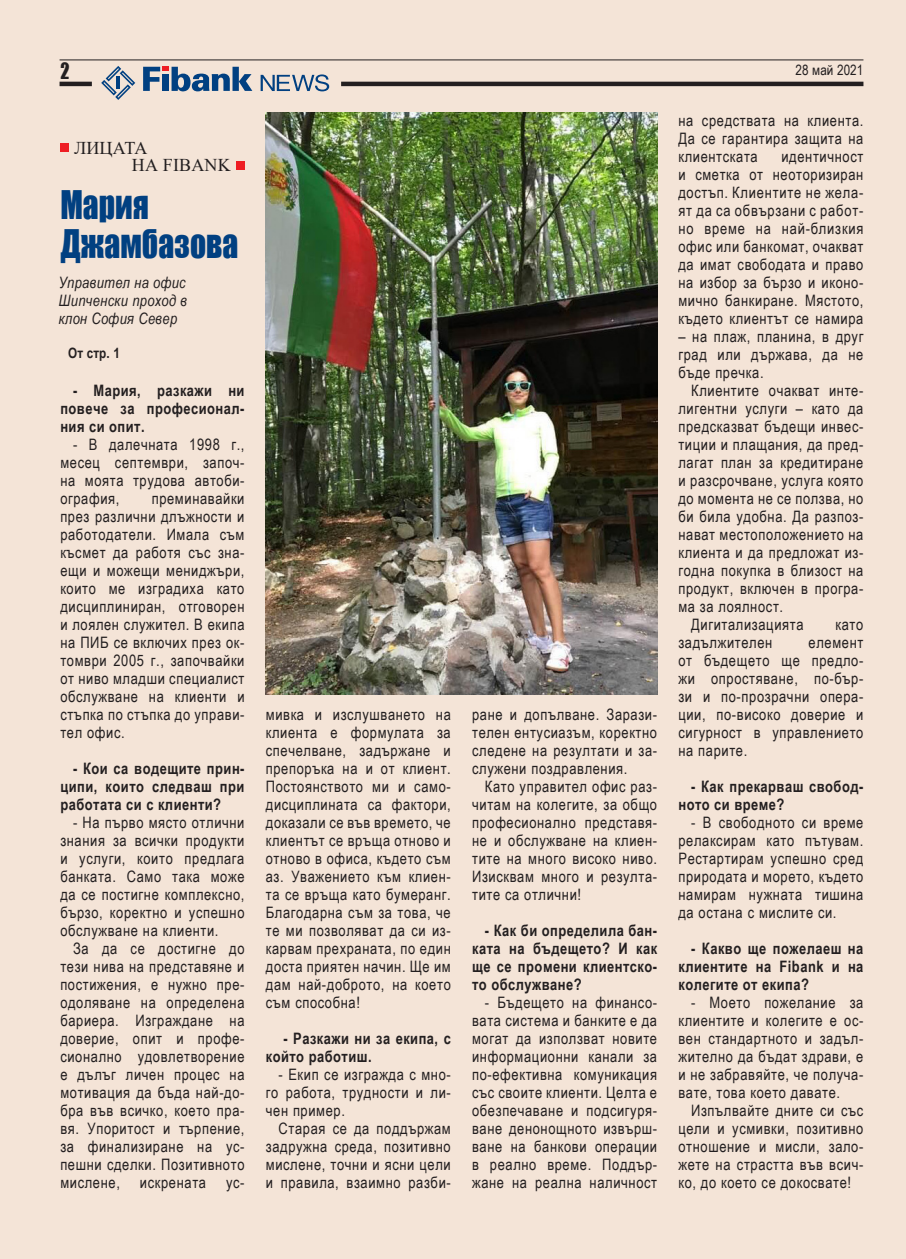
<style>
.page{position:relative;width:906px;height:1259px;background:#f4e4d7}
.page>*{position:absolute;margin:0;border:0;box-sizing:border-box;transform-origin:0 0}
.Small_Titles__p1{font:36.15px/39px "Impact";color:#014081;scale:.87 1}
.t1{font:20.7px "Impact";color:#231f20;scale:.87 1}
.Utility_Serif{font:18px "Times New Roman";letter-spacing:.01em;color:#231f20}
.answers__no_space{font:15.75px/18px "Arial Narrow";letter-spacing:.04em;color:#231f20;text-align:justify}
.bold__questions{font:700 15.75px/18px "Arial Narrow";letter-spacing:.03em;color:#231f20;text-align:justify}
.italic{font:italic 15.75px/18px "Arial Narrow";letter-spacing:.02em;color:#231f20;text-align:justify}
.t2{font:14.25px "Arial Narrow";letter-spacing:.01em;color:#231f20}
.Utility_Sans{font:700 14.25px "Arial Narrow";color:#231f20}
</style>
<div class="page">
<hr style="left:60px;top:60px;width:803px;height:1px;background:#231f20">
<hr style="left:341px;top:82px;width:522px;height:4px;background:#231f20">
<hr style="left:60px;top:82px;width:32px;height:4px;background:#231f20">
<svg style="left:143px;top:67px;width:109px;height:24px"></svg>
<svg style="left:261px;top:74px;width:68px;height:17px"></svg>
<svg style="left:101px;top:66px;width:34px;height:34px"></svg>
<div style="left:60px;top:143px;width:9px;height:8px;background:#ee1d23"></div>
<div style="left:236px;top:162px;width:8px;height:8px;background:#ee1d23"></div>
<img style="left:266px;top:113px;width:391px;height:581px">
<h2 class="t1" style="left:60px;top:54px;width:12px">2</h2>
<p class="t2" style="left:795px;top:60px;width:69px">28 май 2021</p>
<p class="Utility_Serif" style="left:74px;top:135px;width:75px">ЛИЦАТА</p>
<p class="Utility_Serif" style="left:132px;top:152px;width:100px">НА FIBANK</p>
<p class="Small_Titles__p1" style="left:60px;top:185px;width:206px">Мария<br>Джамбазова</p>
<p class="italic" style="left:59px;top:273px;width:130px">Управител на офис Шипченски проход в клон София Север</p>
<p class="Utility_Sans" style="left:68px;top:343px;width:53px">От стр. 1</p>
<p class="bold__questions" style="left:60px;top:381px;width:186px;text-indent:13px">- Мария, разкажи ни повече за професионал&shy;ния си опит.</p>
<p class="answers__no_space" style="left:60px;top:435px;width:186px;text-indent:13px">- В далечната 1998 г., месец септември, започ&shy;на моята трудова автоби&shy;ография,</p>
<p class="answers__no_space" style="left:60px;top:489px;width:186px;text-indent:91px">преминавайки през различни длъжности и работодатели. Имала съм късмет да работя със зна&shy;ещи и можещи мениджъри, които ме изградиха като дисциплиниран, отговорен и лоялен служител. В екипа на ПИБ се включих през ок&shy;томври 2005 г., започвайки от ниво младши специалист обслужване на клиенти и стъпка по стъпка до управи&shy;тел офис.</p>
<p class="bold__questions" style="left:60px;top:759px;width:186px;text-indent:13px">- Кои са водещите прин&shy;ципи, които следваш при работата си с клиенти?</p>
<p class="answers__no_space" style="left:60px;top:813px;width:186px;text-indent:13px">- На първо място отлични знания за всички продукти и услуги, които предлага банката. Само така може да се постигне комплексно, бързо, коректно и успешно обслужване на клиенти.</p>
<p class="answers__no_space" style="left:60px;top:939px;width:186px;text-indent:13px">За да се достигне до тези нива на представяне и постижения, е нужно пре&shy;одоляване на определена бариера. Изграждане на доверие, опит и профе&shy;сионално удовлетворение е дълъг личен процес на мотивация да бъда най-до&shy;бра във всичко, което пра&shy;вя. Упоритост и търпение, за финализиране на ус&shy;пешни сделки. Позитивното мислене,</p>
<p class="answers__no_space" style="left:140px;top:1173px;width:68px">искрената</p>
<p class="answers__no_space" style="left:226px;top:1173px;width:20px">ус-</p>
<p class="answers__no_space" style="left:266px;top:705px;width:186px">мивка и изслушването на клиента е формулата за спечелване, задържане и препоръка на и от клиент.<br>Постоянството ми и само&shy;дисциплината са фактори, доказали се във времето, че клиентът се връща отново и отново в офиса, където съм аз. Уважението към клиен&shy;та се връща като бумеранг.<br>Благодарна съм за това, че те ми позволяват да си из&shy;карвам прехраната, по един доста приятен начин. Ще им дам най-доброто, на което съм способна!</p>
<p class="bold__questions" style="left:266px;top:1029px;width:186px;text-indent:18px">- Разкажи ни за екипа, с който работиш.</p>
<p class="answers__no_space" style="left:266px;top:1065px;width:186px;text-indent:13px">- Екип се изгражда с мно&shy;го работа, трудности и ли&shy;чен пример.</p>
<p class="answers__no_space" style="left:266px;top:1119px;width:186px;text-indent:13px">Старая се да поддържам задружна среда, позитивно мислене, точни и ясни цели и правила, взаимно разби-</p>
<p class="answers__no_space" style="left:472px;top:705px;width:186px">ране и допълване. Зарази&shy;телен ентусиазъм, коректно следене на резултати и за&shy;служени поздравления.</p>
<p class="answers__no_space" style="left:472px;top:777px;width:186px;text-indent:13px">Като управител офис раз&shy;читам на колегите, за общо професионално представя&shy;не и обслужване на клиен&shy;тите на много високо ниво.<br>Изисквам много и резулта&shy;тите са отлични!</p>
<p class="bold__questions" style="left:472px;top:921px;width:186px;text-indent:13px">- Как би определила бан&shy;ката на бъдещето? И как ще се промени клиентско&shy;то обслужване?</p>
<p class="answers__no_space" style="left:472px;top:993px;width:186px;text-indent:13px">- Бъдещето на финансо&shy;вата система и банките е да могат да използват новите информационни канали за по-ефективна комуникация със своите клиенти. Целта е обезпечаване и подсигуря&shy;ване денонощното извърш&shy;ване на банкови операции в реално време. Поддър&shy;жане на реална наличност</p>
<p class="answers__no_space" style="left:678px;top:111px;width:186px">на средствата на клиента.<br>Да се гарантира защита на клиентската</p>
<p class="answers__no_space" style="left:678px;top:147px;width:186px;text-indent:103px">идентичност и сметка от неоторизиран достъп. Клиентите не жела&shy;ят да са обвързани с работ&shy;но време на най-близкия офис или банкомат, очакват да имат свободата и право на избор за бързо и иконо&shy;мично банкиране. Мястото, където клиентът се намира</p>
<p class="answers__no_space" style="left:678px;top:327px;width:186px">– на плаж, планина, в друг град или държава, да не бъде пречка.</p>
<p class="answers__no_space" style="left:678px;top:381px;width:186px;text-indent:13px">Клиентите очакват инте&shy;лигентни услуги – като да предсказват бъдещи инвес&shy;тиции и плащания, да пред&shy;лагат план за кредитиране и разсрочване, услуга която до момента не се ползва, но би била удобна. Да разпоз&shy;нават местоположението на клиента и да предложат из&shy;годна покупка в близост на продукт, включен в програ&shy;ма за лоялност.</p>
<p class="answers__no_space" style="left:691px;top:615px;width:114px">Дигитализацията</p>
<p class="answers__no_space" style="left:835px;top:615px;width:29px">като</p>
<p class="answers__no_space" style="left:678px;top:633px;width:95px">задължителен</p>
<p class="answers__no_space" style="left:678px;top:633px;width:186px;text-indent:130px">елемент от бъдещето ще предло&shy;жи опростяване, по-бър&shy;зи и по-прозрачни опера&shy;ции, по-високо доверие и сигурност в управлението на парите.</p>
<p class="bold__questions" style="left:678px;top:777px;width:186px;text-indent:13px">- Как прекарваш свобод&shy;ното си време?</p>
<p class="answers__no_space" style="left:678px;top:813px;width:186px;text-indent:13px">- В свободното си време релаксирам като пътувам.<br>Рестартирам успешно сред природата и морето, където намирам нужната тишина да остана с мислите си.</p>
<p class="bold__questions" style="left:678px;top:939px;width:186px;text-indent:13px">- Какво ще пожелаеш на клиентите на Fibank и на колегите от екипа?</p>
<p class="answers__no_space" style="left:678px;top:993px;width:186px;text-indent:13px">- Моето пожелание за клиентите и колегите е ос&shy;вен стандартното и задъл&shy;жително да бъдат здрави, е и не забравяйте, че получа&shy;вате, това което давате.</p>
<p class="answers__no_space" style="left:678px;top:1101px;width:186px;text-indent:13px">Изпълвайте дните си със цели и усмивки, позитивно отношение и мисли, зало&shy;жете на страстта във всич&shy;ко, до което се докосвате!</p>
</div>
